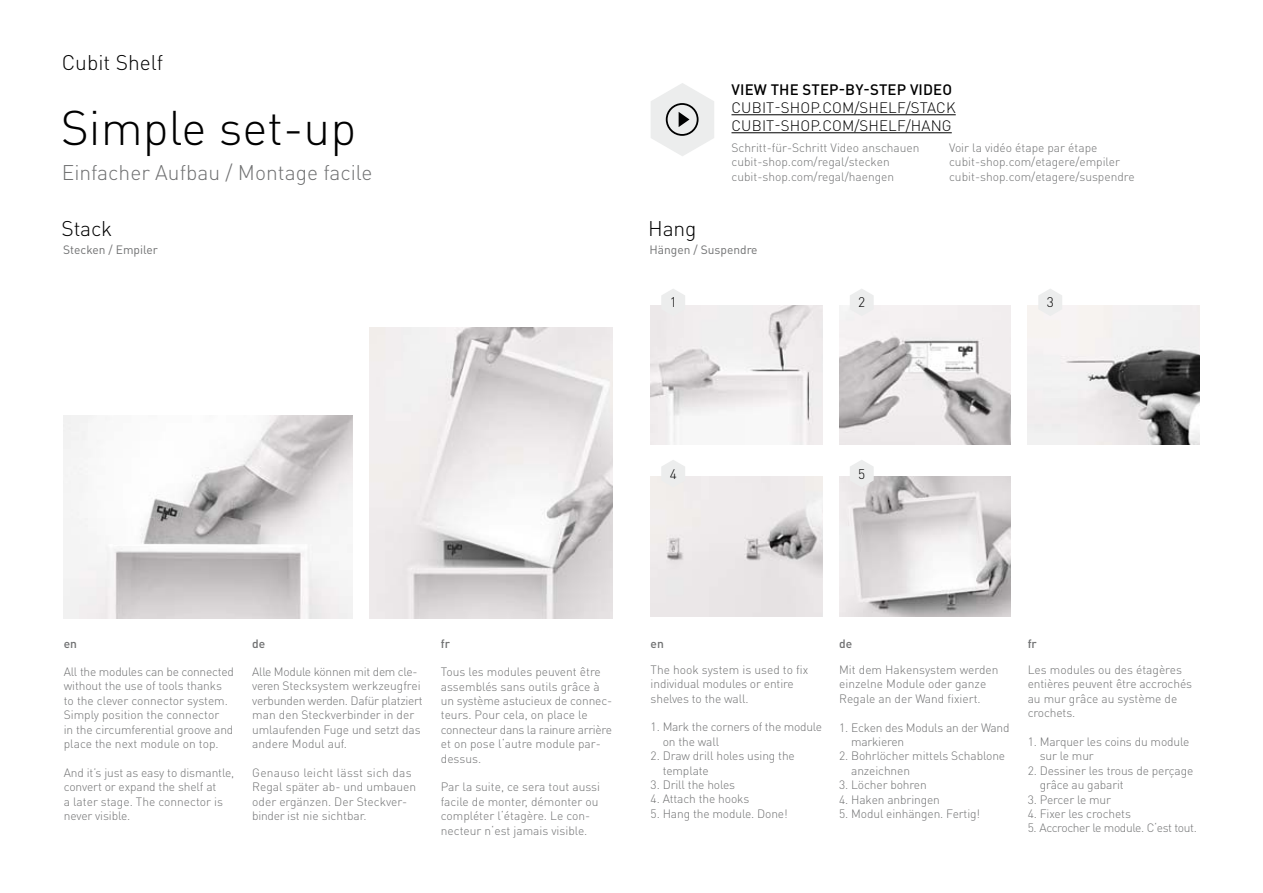
<style>
.page{position:relative;width:1263px;height:893px;background:#fff}
.page>*{position:absolute;margin:0;border:0;box-sizing:border-box;transform-origin:0 0}
.t1{font:300 48px "DIN Pro";color:#000}
.t2{font:300 21px "DIN Pro";color:#707172}
.t3{font:300 21px "DIN Pro";letter-spacing:-.005em;color:#000}
.t4{font:300 15px "DIN Pro";letter-spacing:.01em;color:#000}
.t5{font:500 15px "DIN Pro";letter-spacing:.01em;color:#000}
.t6{font:300 13.8px "DIN Pro";color:#000}
.t7{font:300 12px/14.4px "DIN Pro";letter-spacing:-.01em;color:#707172}
.t8{font:12px "DIN Pro";color:#707172}
.t9{font:300 12px "DIN Pro";letter-spacing:-.03em;color:#707172}
.t10{font:500 12px "DIN Pro";color:#707172}
</style>
<div class="page">
<img style="left:370px;top:328px;width:242px;height:291px">
<img style="left:64px;top:416px;width:289px;height:203px">
<img style="left:651px;top:305px;width:171px;height:140px">
<img style="left:651px;top:476px;width:171px;height:140px">
<img style="left:839px;top:305px;width:172px;height:140px">
<img style="left:839px;top:476px;width:172px;height:140px">
<svg style="left:661px;top:289px;width:24px;height:27px"></svg>
<svg style="left:661px;top:460px;width:24px;height:27px"></svg>
<svg style="left:850px;top:289px;width:24px;height:27px"></svg>
<svg style="left:850px;top:460px;width:24px;height:27px"></svg>
<img style="left:1028px;top:305px;width:171px;height:140px">
<svg style="left:1038px;top:289px;width:24px;height:27px"></svg>
<hr style="left:731px;top:114px;width:225px;height:1px;background:#000">
<hr style="left:731px;top:132px;width:221px;height:1px;background:#000">
<svg style="left:651px;top:83px;width:63px;height:73px"></svg>
<h2 class="t3" style="left:62px;top:48px;width:103px">Cubit Shelf</h2>
<h1 class="t1" style="left:61px;top:95px;width:297px">Simple set-up</h1>
<h2 class="t2" style="left:62px;top:158px;width:312px">Einfacher Aufbau / Montage facile</h2>
<h2 class="t3" style="left:62px;top:214px;width:52px">Stack</h2>
<h2 class="t3" style="left:648px;top:214px;width:50px">Hang</h2>
<p class="t5" style="left:731px;top:79px;width:222px">VIEW THE STEP-BY-STEP VIDEO</p>
<p class="t4" style="left:731px;top:97px;width:139px">cubit-shop.com/shelf</p>
<p class="t4" style="left:906px;top:97px;width:15px">/stac</p>
<p class="t4" style="left:946px;top:97px;width:11px">k</p>
<p class="t4" style="left:731px;top:115px;width:139px">cubit-shop.com/shelf</p>
<p class="t4" style="left:906px;top:115px;width:45px">/hang</p>
<p class="t7" style="left:731px;top:140px;width:190px">Schritt-für-Schritt Video anschauen cubit-shop.com/regal/stecken cubit-shop.com/regal/haengen</p>
<p class="t7" style="left:949px;top:140px;width:187px">Voir la vidéo étape par étape cubit-shop.com/etagere/empiler cubit-shop.com/etagere/suspendre</p>
<p class="t8" style="left:63px;top:242px;width:96px">Stecken / Empiler</p>
<p class="t8" style="left:649px;top:242px;width:110px">Hängen / Suspendre</p>
<p class="t6" style="left:670px;top:293px;width:9px">1</p>
<p class="t6" style="left:858px;top:293px;width:9px">2</p>
<p class="t6" style="left:1047px;top:293px;width:9px">3</p>
<p class="t6" style="left:670px;top:464px;width:9px">4</p>
<p class="t6" style="left:858px;top:464px;width:9px">5</p>
<p class="t10" style="left:64px;top:636px;width:15px">EN</p>
<p class="t10" style="left:252px;top:636px;width:15px">DE</p>
<p class="t10" style="left:441px;top:636px;width:11px">FR</p>
<p class="t10" style="left:651px;top:636px;width:15px">EN</p>
<p class="t10" style="left:839px;top:636px;width:15px">DE</p>
<p class="t10" style="left:1028px;top:636px;width:11px">FR</p>
<p class="t7" style="left:64px;top:664px;width:172px">All the modules can be connected without the use of tools thanks to the clever connector system.<br>Simply position the connector<br>in the circumferential groove and place the next module on top.</p>
<p class="t7" style="left:64px;top:765px;width:172px">And it’s just as easy to dismantle, convert or expand the shelf at<br>a later stage. The connector is never visible.</p>
<p class="t7" style="left:252px;top:664px;width:172px">Alle Module können mit dem cle&shy;veren Stecksystem werkzeugfrei verbunden werden. Dafür platziert man den Steckverbinder in der umlaufenden Fuge und setzt das andere Modul auf.</p>
<p class="t7" style="left:252px;top:765px;width:165px">Genauso leicht lässt sich das<br>Regal später ab- und umbauen oder ergänzen. Der Steckver&shy;binder ist nie sichtbar.</p>
<p class="t7" style="left:441px;top:664px;width:173px">Tous les modules peuvent être assemblés sans outils grâce à un système astucieux de connec&shy;teurs. Pour cela, on place le connecteur dans la rainure arrière et on pose l‘autre module par&shy;dessus.</p>
<p class="t7" style="left:441px;top:779px;width:161px">Par la suite, ce sera tout aussi facile de monter, démonter ou compléter l‘étagère. Le con&shy;necteur n‘est jamais visible.</p>
<p class="t7" style="left:651px;top:662px;width:159px">The hook system is used to fix individual modules or entire shelves to the wall.</p>
<p class="t7" style="left:663px;top:719px;width:161px;text-indent:-12px">1. Mark the corners of the module on the wall</p>
<p class="t7" style="left:663px;top:748px;width:134px;text-indent:-12px">2. Draw drill holes using the template</p>
<p class="t7" style="left:651px;top:777px;width:86px">3. Drill the holes</p>
<p class="t7" style="left:651px;top:791px;width:100px">4. Attach the hooks</p>
<p class="t7" style="left:651px;top:806px;width:139px">5. Hang the module. Done!</p>
<p class="t7" style="left:839px;top:662px;width:161px">Mit dem Hakensystem werden einzelne Module oder ganze<br>Regale an der Wand fixiert.</p>
<p class="t7" style="left:851px;top:720px;width:160px;text-indent:-12px">1. Ecken des Moduls an der Wand markieren</p>
<p class="t7" style="left:851px;top:748px;width:156px;text-indent:-12px">2. Bohrlöcher mittels Schablone anzeichnen</p>
<p class="t7" style="left:839px;top:777px;width:89px">3. Löcher bohren</p>
<p class="t7" style="left:839px;top:792px;width:102px">4. Haken anbringen</p>
<p class="t7" style="left:839px;top:806px;width:143px">5. Modul einhängen. Fertig!</p>
<p class="t7" style="left:1028px;top:662px;width:166px">Les modules ou des étagères entières peuvent être accrochés au mur grâce au système de crochets.</p>
<p class="t7" style="left:1040px;top:734px;width:151px;text-indent:-12px">1. Marquer les coins du module sur le mur</p>
<p class="t7" style="left:1040px;top:763px;width:155px;text-indent:-12px">2. Dessiner les trous de perçage grâce au gabarit</p>
<p class="t7" style="left:1028px;top:792px;width:85px">3. Percer le mur</p>
<p class="t7" style="left:1028px;top:806px;width:105px">4. Fixer les crochets</p>
<p class="t9" style="left:1028px;top:820px;width:171px">5. Accrocher le module. C‘est tout.</p>
</div>
